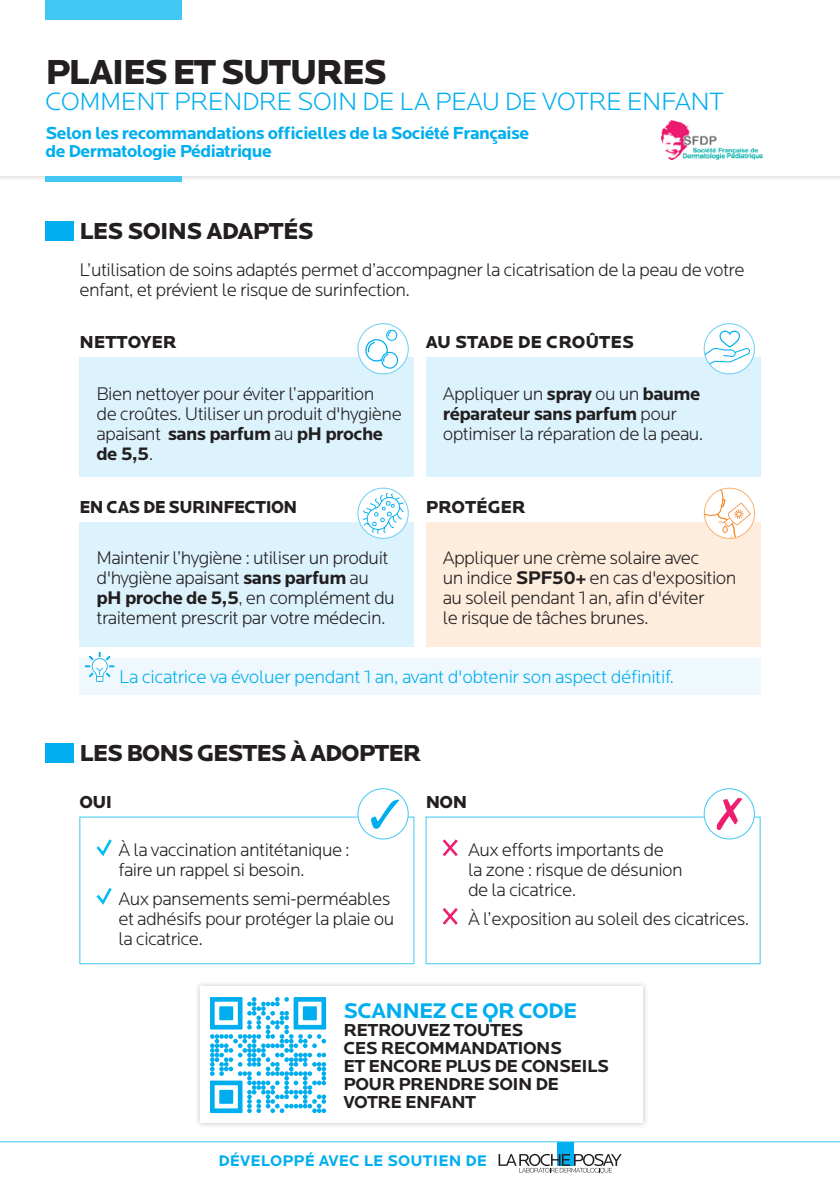
<style>
.page{position:relative;width:840px;height:1191px;background:#fff}
.page>*{position:absolute;margin:0;border:0;box-sizing:border-box;transform-origin:0 0}
.t1{font:900 36px "Locator";letter-spacing:-.05em;color:#231f20}
.t2{font:300 26px "Locator";letter-spacing:-.02em;color:#00aeef}
.t3{font:900 24px "Locator";letter-spacing:-.04em;color:#231f20}
.t4{font:700 22px "Locator";letter-spacing:-.03em;color:#00aeef}
.t5{font:300 19px/20px "Locator";letter-spacing:-.03em;color:#231f20}
.t6{font:300 19px "Locator";letter-spacing:-.02em;color:#00aeef}
.t7{font:700 18px/18px "Locator";letter-spacing:-.03em;color:#231f20}
.t8{font:700 18px/18px "Locator";letter-spacing:-.03em;color:#00aeef}
.t9{font:900 18px "Locator";color:#231f20}
.t10{font:900 18px "Locator";letter-spacing:-.02em;color:#231f20;scale:.95 1}
.t11{font:900 18px "Locator";letter-spacing:-.02em;color:#231f20}
.t12{font:700 16px "Locator";letter-spacing:.01em;color:#00aeef}
.s1{font-weight:700}
</style>
<div class="page">
<div style="left:0;top:0;width:839px;height:182px;background:#231f20;opacity:.25"></div>
<div style="left:0;top:0;width:839px;height:176px;background:#fff"></div>
<div style="left:556px;top:1142px;width:17px;height:23px;background:#00aeef"></div>
<svg style="left:498px;top:1153px;width:123px;height:19px"></svg>
<hr style="left:0;top:1141px;width:839px;height:1px;background:#40c7f4">
<div style="left:45px;top:176px;width:136px;height:5px;background:#40c7f4"></div>
<div style="left:45px;top:0;width:136px;height:20px;background:#40c7f4"></div>
<div style="left:45px;top:743px;width:29px;height:20px;background:#00aeef"></div>
<div style="left:79px;top:816px;width:335px;height:148px;border:1px solid #40c7f4"></div>
<div style="left:425px;top:816px;width:335px;height:148px;border:1px solid #40c7f4"></div>
<svg style="left:96px;top:839px;width:16px;height:17px"></svg>
<svg style="left:96px;top:888px;width:16px;height:17px"></svg>
<svg style="left:442px;top:839px;width:16px;height:18px"></svg>
<svg style="left:442px;top:908px;width:16px;height:17px"></svg>
<div style="left:358px;top:788px;width:50px;height:51px;background:#fff;border-radius:50%"></div>
<svg style="left:371px;top:799px;width:28px;height:29px"></svg>
<div style="left:357px;top:788px;width:51px;height:51px;border:1px solid #40c7f4;border-radius:50%"></div>
<div style="left:703px;top:788px;width:51px;height:51px;background:#fff;border-radius:50%"></div>
<svg style="left:716px;top:797px;width:25px;height:33px"></svg>
<div style="left:703px;top:788px;width:51px;height:51px;border:1px solid #40c7f4;border-radius:50%"></div>
<img style="left:661px;top:120px;width:97px;height:40px">
<img style="left:681px;top:153px;width:80px;height:7px">
<div style="left:45px;top:221px;width:29px;height:20px;background:#00aeef"></div>
<div style="left:79px;top:357px;width:335px;height:119px;background:#dcf2fc"></div>
<div style="left:425px;top:357px;width:335px;height:119px;background:#dcf2fc"></div>
<div style="left:358px;top:324px;width:50px;height:50px;background:#fff;border-radius:50%"></div>
<svg style="left:364px;top:330px;width:34px;height:39px"></svg>
<div style="left:357px;top:323px;width:51px;height:51px;border:1px solid #6bcff6;border-radius:50%"></div>
<div style="left:703px;top:324px;width:51px;height:50px;background:#fff;border-radius:50%"></div>
<svg style="left:705px;top:330px;width:44px;height:35px"></svg>
<div style="left:703px;top:323px;width:51px;height:51px;border:1px solid #6bcff6;border-radius:50%"></div>
<div style="left:79px;top:658px;width:681px;height:36px;background:#eef8fd"></div>
<svg style="left:85px;top:652px;width:29px;height:30px"></svg>
<div style="left:425px;top:522px;width:335px;height:124px;background:#feeddc"></div>
<div style="left:194px;top:980px;width:454px;height:149px;background:#231f20;opacity:.25"></div>
<div style="left:200px;top:986px;width:442px;height:137px;background:#fff"></div>
<svg style="left:210px;top:997px;width:116px;height:116px"></svg>
<svg style="left:705px;top:488px;width:47px;height:51px"></svg>
<div style="left:703px;top:488px;width:51px;height:51px;border:1px solid #faaf71;border-radius:50%"></div>
<div style="left:79px;top:522px;width:335px;height:124px;background:#dcf2fc"></div>
<svg style="left:358px;top:488px;width:50px;height:50px"></svg>
<svg style="left:362px;top:493px;width:41px;height:41px"></svg>
<div style="left:357px;top:488px;width:51px;height:51px;border:1px solid #6bcff6;border-radius:50%"></div>
<p class="t1" style="left:45px;top:50px;width:343px">PLAIES ET SUTURES</p>
<p class="t2" style="left:45px;top:88px;width:679px">COMMENT PRENDRE SOIN DE LA PEAU DE VOTRE ENFANT</p>
<p class="t8" style="left:45px;top:124px;width:485px">Selon les recommandations officielles de la Société Française de Dermatologie Pédiatrique</p>
<p class="t3" style="left:79px;top:217px;width:235px">LES SOINS ADAPTÉS</p>
<p class="t5" style="left:79px;top:260px;width:666px">L’utilisation de soins adaptés permet d’accompagner la cicatrisation de la peau de votre enfant, et prévient le risque de surinfection.</p>
<p class="t9" style="left:79px;top:331px;width:99px">NETTOYER</p>
<p class="t9" style="left:425px;top:331px;width:210px">AU STADE DE CROÛTES</p>
<p class="t5" style="left:442px;top:384px;width:262px">Appliquer un <span class="s1">spray</span> ou un <span class="s1">baume réparateur sans parfum</span> pour optimiser la réparation de la peau.</p>
<p class="t5" style="left:96px;top:384px;width:307px">Bien nettoyer pour éviter l’apparition<br>de croûtes. Utiliser un produit d'hygiène apaisant <span class="s1">sans parfum</span> au <span class="s1">pH proche de 5,5</span>.</p>
<p class="t10" style="left:79px;top:496px;width:231px">EN CAS DE SURINFECTION</p>
<p class="t5" style="left:96px;top:548px;width:300px">Maintenir l’hygiène : utiliser un produit d'hygiène apaisant <span class="s1">sans parfum</span> au <span class="s1">pH proche de 5,5</span>, en complément du traitement prescrit par votre médecin.</p>
<p class="t9" style="left:425px;top:496px;width:102px">PROTÉGER</p>
<p class="t5" style="left:442px;top:548px;width:295px">Appliquer une crème solaire avec<br>un indice <span class="s1">SPF50+</span> en cas d'exposition au soleil pendant 1 an, afin d'éviter<br>le risque de tâches brunes.</p>
<p class="t6" style="left:119px;top:667px;width:556px">La cicatrice va évoluer pendant 1 an, avant d'obtenir son aspect définitif.</p>
<p class="t3" style="left:79px;top:738px;width:343px">LES BONS GESTES À ADOPTER</p>
<p class="t11" style="left:79px;top:790px;width:34px">OUI</p>
<p class="t11" style="left:425px;top:790px;width:43px">NON</p>
<p class="t5" style="left:118px;top:840px;width:233px">À la vaccination antitétanique : faire un rappel si besoin.</p>
<p class="t5" style="left:118px;top:889px;width:277px">Aux pansements semi-perméables et adhésifs pour protéger la plaie ou la cicatrice.</p>
<p class="t5" style="left:468px;top:840px;width:216px">Aux efforts importants de la zone : risque de désunion de la cicatrice.</p>
<p class="t5" style="left:468px;top:909px;width:283px">À l’exposition au soleil des cicatrices.</p>
<p class="t4" style="left:343px;top:998px;width:235px">SCANNEZ CE QR CODE</p>
<p class="t7" style="left:343px;top:1021px;width:267px">RETROUVEZ TOUTES<br>CES RECOMMANDATIONS<br>ET ENCORE PLUS DE CONSEILS<br>POUR PRENDRE SOIN DE<br>VOTRE ENFANT</p>
<p class="t12" style="left:218px;top:1151px;width:270px">DÉVELOPPÉ AVEC LE SOUTIEN DE</p>
</div>
